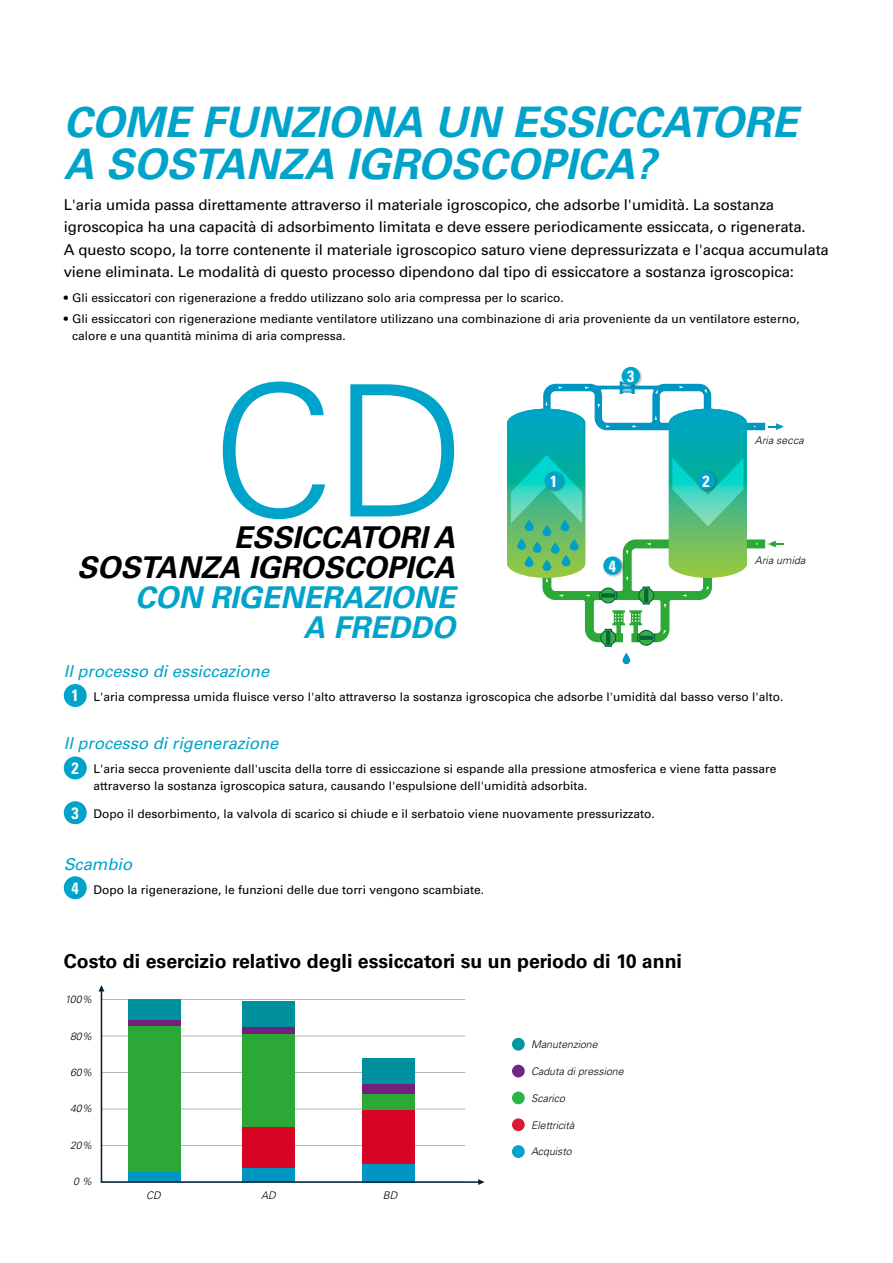
<style>
.page{position:relative;width:893px;height:1263px;background:#fff}
.page>*{position:absolute;margin:0;border:0;box-sizing:border-box;transform-origin:0 0}
.t1{font:300 183px "Univers LT Std";color:#00a3c9}
.t2{font:italic 700 42px/42px "Univers LT Std";color:#00a3c9}
.t3{font:italic 700 30px/30px "Univers LT Std";color:#000;text-align:right}
.t4{font:italic 700 30px/30px "Univers LT Std";color:#00a3c9;text-align:right}
.t5{font:700 19.5px "Univers LT Std";color:#000}
.t6{font:italic 16.5px "Univers LT Std";color:#00a3c9}
.t7{font:700 condensed 16.05px "Univers LT Std";color:#fff}
.t8{font:15px/22.5px "Univers LT Std";letter-spacing:-.01em;color:#000}
.t9{font:12px/16.5px "Univers LT Std";color:#000}
.t10{font:italic 300 10.5px "Univers LT Std";color:#000}
.t11{font:italic 300 10.5px "Univers LT Std";letter-spacing:.02em;color:#000}
.s1{font-weight:700;font-stretch:condensed;font-size:16.35px;color:#fff}
</style>
<div class="page">
<svg style="left:478px;top:1180px;width:7px;height:5px"></svg>
<svg style="left:100px;top:988px;width:381px;height:195px"></svg>
<div style="left:512px;top:1145px;width:13px;height:13px;background:#00a3c9;border-radius:50%"></div>
<div style="left:512px;top:1118px;width:13px;height:13px;background:#da1a32;border-radius:50%"></div>
<div style="left:512px;top:1091px;width:13px;height:13px;background:#2cb34a;border-radius:50%"></div>
<div style="left:512px;top:1065px;width:13px;height:12px;background:#702784;border-radius:50%"></div>
<div style="left:512px;top:1038px;width:13px;height:12px;background:#0097a0;border-radius:50%"></div>
<svg style="left:622px;top:653px;width:8px;height:11px"></svg>
<svg style="left:507px;top:381px;width:277px;height:266px"></svg>
<svg style="left:525px;top:519px;width:9px;height:12px"></svg>
<svg style="left:542px;top:525px;width:9px;height:11px"></svg>
<svg style="left:560px;top:520px;width:9px;height:11px"></svg>
<svg style="left:525px;top:556px;width:9px;height:11px"></svg>
<svg style="left:542px;top:559px;width:9px;height:12px"></svg>
<svg style="left:562px;top:555px;width:8px;height:11px"></svg>
<svg style="left:533px;top:541px;width:9px;height:12px"></svg>
<svg style="left:517px;top:538px;width:9px;height:12px"></svg>
<svg style="left:551px;top:542px;width:9px;height:12px"></svg>
<svg style="left:570px;top:539px;width:9px;height:12px"></svg>
<div style="left:64px;top:684px;width:23px;height:23px;background:#00a3c9;border-radius:50%"></div>
<div style="left:64px;top:756px;width:23px;height:23px;background:#00a3c9;border-radius:50%"></div>
<div style="left:64px;top:801px;width:23px;height:23px;background:#00a3c9;border-radius:50%"></div>
<div style="left:64px;top:876px;width:23px;height:23px;background:#00a3c9;border-radius:50%"></div>
<div style="left:602px;top:555px;width:23px;height:23px;background:#000;opacity:.3"></div>
<div style="left:603px;top:556px;width:19px;height:19px;background:#00a3c9;border-radius:50%"></div>
<div style="left:544px;top:471px;width:22px;height:22px;background:#000;opacity:.3"></div>
<div style="left:545px;top:471px;width:18px;height:19px;background:#00a3c9;border-radius:50%"></div>
<div style="left:696px;top:471px;width:22px;height:22px;background:#000;opacity:.3"></div>
<div style="left:697px;top:471px;width:18px;height:19px;background:#00a3c9;border-radius:50%"></div>
<div style="left:621px;top:366px;width:22px;height:22px;background:#000;opacity:.3"></div>
<div style="left:622px;top:367px;width:18px;height:18px;background:#00a3c9;border-radius:50%"></div>
<h2 class="t2" style="left:64px;top:102px;width:735px">COME FUNZIONA UN ESSICCATORE<br>A SOSTANZA IGROSCOPICA?</h2>
<p class="t8" style="left:64px;top:193px;width:767px">L'aria umida passa direttamente attraverso il materiale igroscopico, che adsorbe l'umidità. La sostanza igroscopica ha una capacità di adsorbimento limitata e deve essere periodicamente essiccata, o rigenerata.<br>A questo scopo, la torre contenente il materiale igroscopico saturo viene depressurizzata e l'acqua accumulata viene eliminata. Le modalità di questo processo dipendono dal tipo di essiccatore a sostanza igroscopica:</p>
<p class="t9" style="left:64px;top:290px;width:501px">• Gli essiccatori con rigenerazione a freddo utilizzano solo aria compressa per lo scarico.</p>
<p class="t9" style="left:72px;top:311px;width:729px;text-indent:-9px">• Gli essiccatori con rigenerazione mediante ventilatore utilizzano una combinazione di aria proveniente da un ventilatore esterno, calore e una quantità minima di aria compressa.</p>
<h1 class="t1" style="left:212px;top:341px;width:256px">CD</h1>
<h3 class="t7" style="left:627px;top:366px;width:9px">3</h3>
<p class="t11" style="left:755px;top:434px;width:50px">Aria secca</p>
<h3 class="t7" style="left:550px;top:471px;width:9px">1</h3>
<h3 class="t7" style="left:702px;top:471px;width:9px">2</h3>
<h3 class="t3" style="left:77px;top:523px;width:379px">ESSICCATORI A<br>SOSTANZA IGROSCOPICA</h3>
<h3 class="t4" style="left:135px;top:583px;width:322px">CON RIGENERAZIONE<br>A FREDDO</h3>
<h3 class="t7" style="left:609px;top:556px;width:9px">4</h3>
<p class="t10" style="left:755px;top:554px;width:52px">Aria umida</p>
<h3 class="t6" style="left:64px;top:661px;width:207px">Il processo di essiccazione</h3>
<p class="t9" style="left:72px;top:688px;width:713px"><span class="s1">1</span> L'aria compressa umida fluisce verso l'alto attraverso la sostanza igroscopica che adsorbe l'umidità dal basso verso l'alto.</p>
<h3 class="t6" style="left:64px;top:733px;width:216px">Il processo di rigenerazione</h3>
<p class="t9" style="left:94px;top:761px;width:684px;text-indent:-22px"><span class="s1">2</span> L'aria secca proveniente dall'uscita della torre di essiccazione si espande alla pressione atmosferica e viene fatta passare attraverso la sostanza igroscopica satura, causando l'espulsione dell'umidità adsorbita.</p>
<p class="t9" style="left:72px;top:805px;width:585px"><span class="s1">3</span> Dopo il desorbimento, la valvola di scarico si chiude e il serbatoio viene nuovamente pressurizzato.</p>
<h3 class="t6" style="left:64px;top:854px;width:70px">Scambio</h3>
<p class="t9" style="left:72px;top:882px;width:414px"><span class="s1">4</span> Dopo la rigenerazione, le funzioni delle due torri vengono scambiate.</p>
<h3 class="t5" style="left:64px;top:950px;width:620px">Costo di esercizio relativo degli essiccatori su un periodo di 10 anni</h3>
<p class="t10" style="left:65px;top:993px;width:29px">100%</p>
<p class="t10" style="left:70px;top:1029px;width:24px">80%</p>
<p class="t10" style="left:70px;top:1066px;width:24px">60%</p>
<p class="t10" style="left:70px;top:1102px;width:24px">40%</p>
<p class="t10" style="left:70px;top:1139px;width:24px">20%</p>
<p class="t10" style="left:73px;top:1175px;width:21px">0 %</p>
<p class="t10" style="left:146px;top:1189px;width:16px">CD</p>
<p class="t10" style="left:261px;top:1189px;width:16px">AD</p>
<p class="t10" style="left:383px;top:1189px;width:16px">BD</p>
<p class="t10" style="left:531px;top:1038px;width:68px">Manutenzione</p>
<p class="t10" style="left:531px;top:1065px;width:94px">Caduta di pressione</p>
<p class="t10" style="left:531px;top:1092px;width:35px">Scarico</p>
<p class="t10" style="left:531px;top:1118px;width:45px">Elettricità</p>
<p class="t10" style="left:531px;top:1145px;width:42px">Acquisto</p>
</div>
